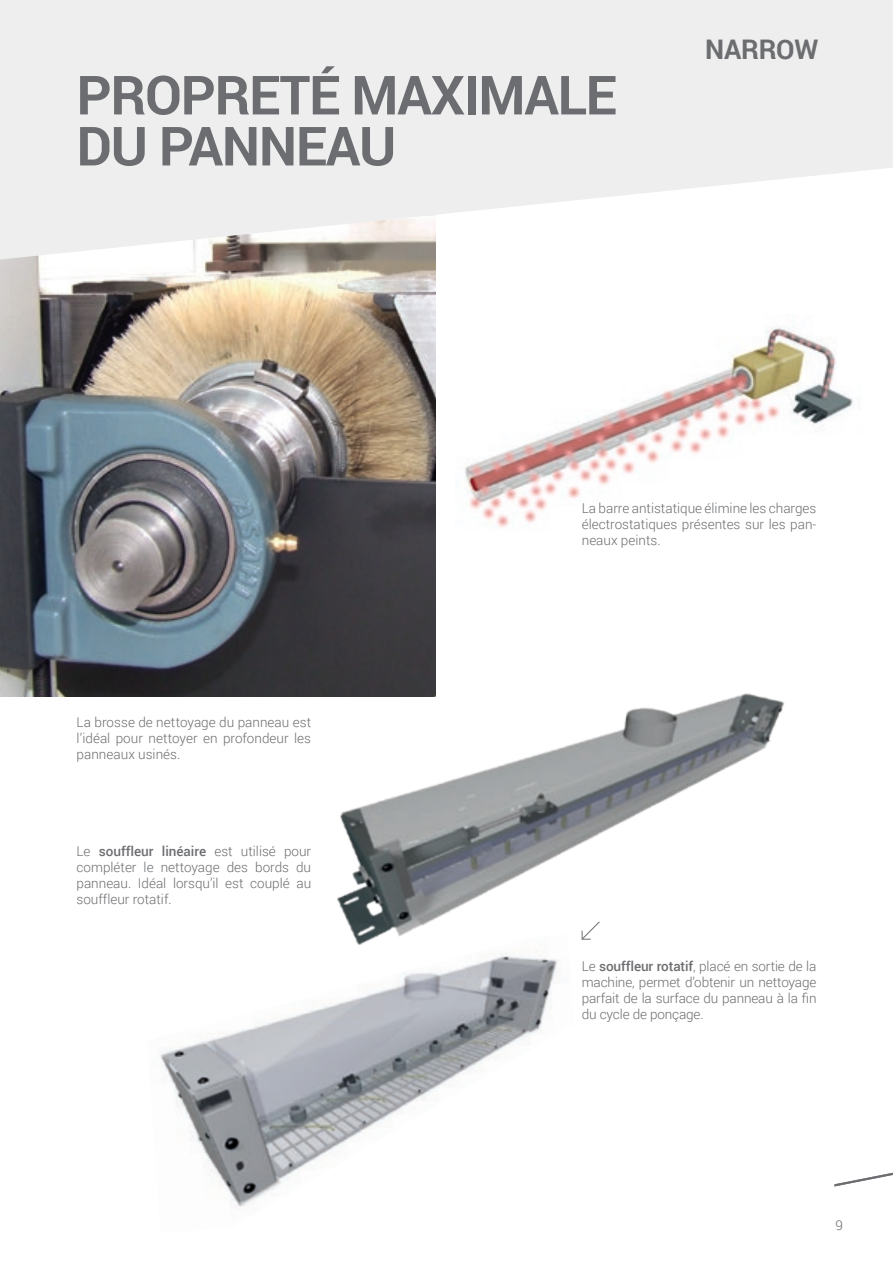
<style>
.page{position:relative;width:893px;height:1263px;background:#fff}
.page>*{position:absolute;margin:0;border:0;box-sizing:border-box;transform-origin:0 0}
._1_TITOLO_GRIGIO{font:700 54px/51px "Roboto";letter-spacing:-.02em;color:#6c6d70}
.t1{font:700 27px "Roboto";letter-spacing:-.01em;color:#6c6d70}
.t2{font:300 13.5px/16.2px "Roboto";color:#6c6d70;text-align:justify}
.s1{font-weight:500}
</style>
<div class="page">
<img style="left:0;top:260px;width:436px;height:436px">
<svg style="left:834px;top:1172px;width:59px;height:14px"></svg>
<svg style="left:0;top:0;width:893px;height:260px;fill:#eeeeef"></svg>
<img style="left:465px;top:327px;width:394px;height:200px">
<img style="left:309px;top:660px;width:476px;height:275px">
<img style="left:160px;top:935px;width:401px;height:272px">
<svg style="left:581px;top:921px;width:19px;height:19px"></svg>
<p class="_1_TITOLO_GRIGIO" style="left:77px;top:68px;width:542px">PROPRETÉ MAXIMALE<br>DU PANNEAU</p>
<p class="t1" style="left:705px;top:30px;width:115px">NARROW</p>
<p class="t2" style="left:77px;top:714px;width:236px">La brosse de nettoyage du panneau est l’idéal pour nettoyer en profondeur les panneaux usinés.</p>
<p class="t2" style="left:77px;top:842px;width:236px">Le <span class="s1">souffleur linéaire</span> est utilisé pour compléter le nettoyage des bords du panneau. Idéal lorsqu’il est couplé au souffleur rotatif.</p>
<p class="t2" style="left:582px;top:499px;width:236px">La barre antistatique élimine les charges électrostatiques présentes sur les pan‑ neaux peints.</p>
<p class="t2" style="left:582px;top:957px;width:236px">Le <span class="s1">souffleur rotatif</span>, placé en sortie de la machine, permet d’obtenir un nettoyage parfait de la surface du panneau à la fin du cycle de ponçage.</p>
<p class="t2" style="left:836px;top:1216px;width:9px">9</p>
</div>
